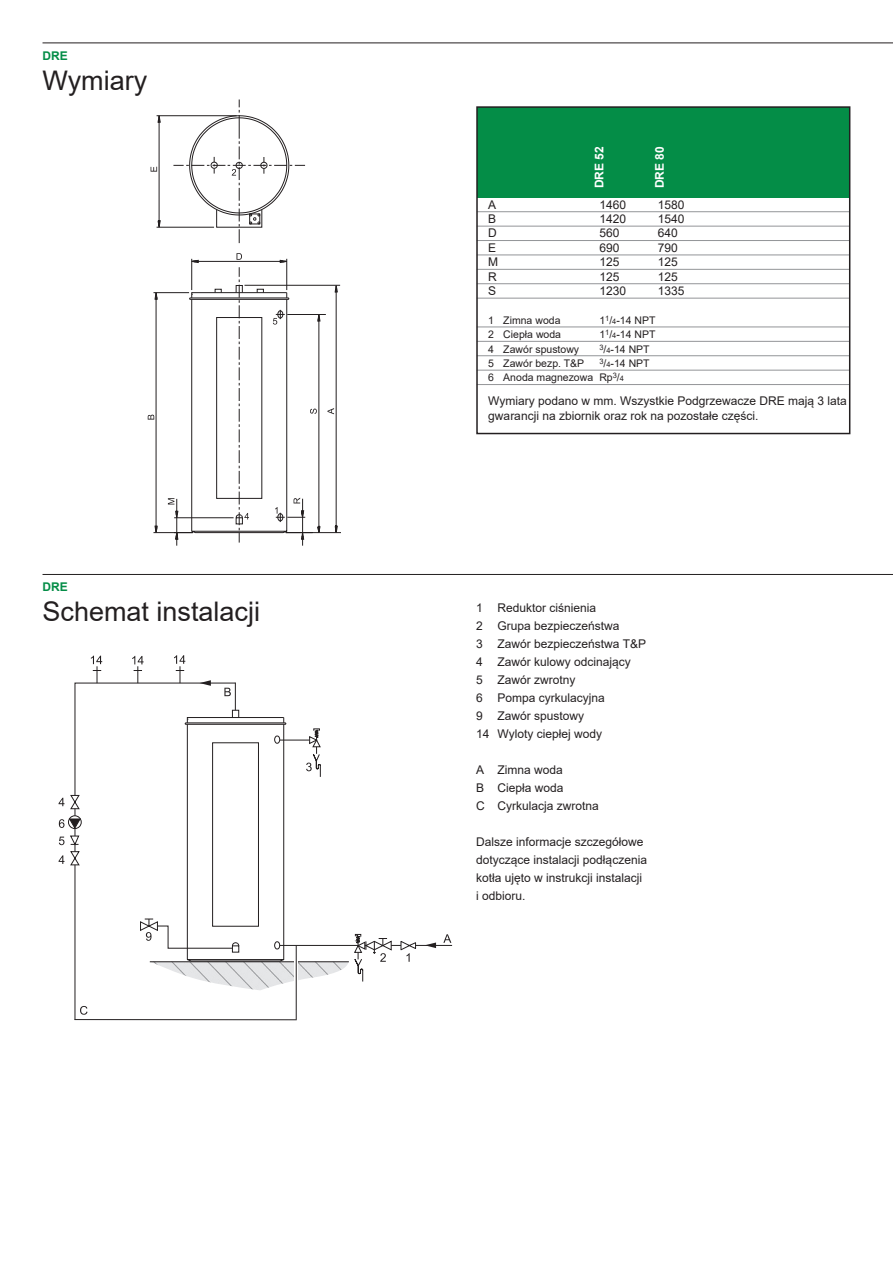
<style>
.page{position:relative;width:893px;height:1263px;background:#fff}
.page>*{position:absolute;margin:0;border:0;box-sizing:border-box;transform-origin:0 0}
.t1{font:27px "Arial";color:#231f20}
.t2{font:12px/18px "Arial";color:#231f20}
.t3{font:700 12px "Arial";color:#fff}
.t4{font:700 12px "Arial";color:#048d47}
.t5{font:10.5px/14.4px "Arial";color:#231f20}
.s1{font-size:7.5px}
</style>
<div class="page">
<div style="left:477px;top:107px;width:373px;height:90px;background:#048d47"></div>
<hr style="left:477px;top:211px;width:373px;height:1px;background:#939598">
<hr style="left:477px;top:226px;width:373px;height:1px;background:#939598">
<hr style="left:477px;top:240px;width:373px;height:1px;background:#939598">
<hr style="left:477px;top:255px;width:373px;height:1px;background:#939598">
<hr style="left:477px;top:269px;width:373px;height:1px;background:#939598">
<hr style="left:477px;top:283px;width:373px;height:1px;background:#939598">
<hr style="left:477px;top:298px;width:373px;height:1px;background:#939598">
<hr style="left:477px;top:327px;width:373px;height:1px;background:#939598">
<hr style="left:477px;top:341px;width:373px;height:1px;background:#939598">
<hr style="left:477px;top:355px;width:373px;height:1px;background:#939598">
<hr style="left:477px;top:370px;width:373px;height:1px;background:#939598">
<hr style="left:174px;top:517px;width:60px;height:1px;background:#231f20">
<hr style="left:153px;top:532px;width:40px;height:1px;background:#231f20">
<svg style="left:148px;top:293px;width:10px;height:240px"></svg>
<hr style="left:153px;top:292px;width:36px;height:1px;background:#231f20">
<hr style="left:157px;top:115px;width:80px;height:1px;background:#231f20">
<hr style="left:157px;top:227px;width:57px;height:1px;background:#231f20">
<svg style="left:151px;top:115px;width:10px;height:113px"></svg>
<hr style="left:287px;top:314px;width:39px;height:1px;background:#231f20">
<hr style="left:244px;top:285px;width:96px;height:1px;background:#231f20">
<hr style="left:286px;top:532px;width:55px;height:1px;background:#231f20">
<svg style="left:168px;top:498px;width:11px;height:48px"></svg>
<svg style="left:327px;top:285px;width:11px;height:249px"></svg>
<svg style="left:188px;top:253px;width:133px;height:293px"></svg>
<svg style="left:173px;top:99px;width:132px;height:144px"></svg>
<hr style="left:477px;top:384px;width:373px;height:1px;background:#939598">
<div style="left:476px;top:106px;width:374px;height:328px;border:2px solid #231f20"></div>
<svg style="left:59px;top:798px;width:5px;height:8px"></svg>
<svg style="left:59px;top:855px;width:5px;height:9px"></svg>
<hr style="left:75px;top:1019px;width:222px;height:1px;background:#231f20">
<svg style="left:74px;top:682px;width:162px;height:338px"></svg>
<hr style="left:280px;top:945px;width:172px;height:1px;background:#231f20">
<svg style="left:70px;top:795px;width:10px;height:15px"></svg>
<svg style="left:70px;top:851px;width:10px;height:15px"></svg>
<svg style="left:80px;top:1006px;width:8px;height:9px"></svg>
<svg style="left:59px;top:835px;width:21px;height:10px"></svg>
<img style="left:150px;top:962px;width:199px;height:28px">
<hr style="left:150px;top:961px;width:199px;height:1px;background:#231f20">
<svg style="left:294px;top:962px;width:4px;height:21px"></svg>
<hr style="left:296px;top:945px;width:1px;height:74px;background:#231f20">
<svg style="left:425px;top:942px;width:11px;height:6px"></svg>
<svg style="left:443px;top:934px;width:8px;height:9px"></svg>
<div style="left:68px;top:815px;width:14px;height:14px;border:1px solid #231f20;border-radius:50%"></div>
<svg style="left:400px;top:941px;width:17px;height:21px"></svg>
<svg style="left:353px;top:934px;width:39px;height:48px"></svg>
<svg style="left:59px;top:818px;width:22px;height:11px"></svg>
<svg style="left:91px;top:656px;width:11px;height:27px"></svg>
<svg style="left:132px;top:655px;width:190px;height:307px"></svg>
<hr style="left:43px;top:43px;width:850px;height:1px;background:#231f20">
<hr style="left:43px;top:574px;width:850px;height:1px;background:#231f20">
<p class="t4" style="left:43px;top:47px;width:27px">DRE</p>
<h1 class="t1" style="left:43px;top:62px;width:106px">Wymiary</h1>
<p class="t3" style="left:591px;top:188px;width:44px;rotate:-90deg">DRE 52</p>
<p class="t3" style="left:651px;top:188px;width:44px;rotate:-90deg">DRE 80</p>
<p class="t2" style="left:488px;top:195px;width:10px">A</p>
<p class="t2" style="left:599px;top:195px;width:28px">1460</p>
<p class="t2" style="left:658px;top:195px;width:28px">1580</p>
<p class="t2" style="left:488px;top:210px;width:10px">B</p>
<p class="t2" style="left:599px;top:210px;width:28px">1420</p>
<p class="t2" style="left:658px;top:210px;width:28px">1540</p>
<p class="t2" style="left:488px;top:224px;width:10px">D</p>
<p class="t2" style="left:599px;top:224px;width:22px">560</p>
<p class="t2" style="left:658px;top:224px;width:22px">640</p>
<p class="t2" style="left:488px;top:238px;width:10px">E</p>
<p class="t2" style="left:599px;top:238px;width:22px">690</p>
<p class="t2" style="left:658px;top:238px;width:22px">790</p>
<p class="t2" style="left:488px;top:253px;width:11px">M</p>
<p class="t2" style="left:599px;top:253px;width:22px">125</p>
<p class="t2" style="left:658px;top:253px;width:22px">125</p>
<p class="t2" style="left:488px;top:267px;width:10px">R</p>
<p class="t2" style="left:599px;top:267px;width:22px">125</p>
<p class="t2" style="left:658px;top:267px;width:22px">125</p>
<p class="t2" style="left:488px;top:282px;width:10px">S</p>
<p class="t2" style="left:599px;top:282px;width:28px">1230</p>
<p class="t2" style="left:658px;top:282px;width:28px">1335</p>
<p class="t5" style="left:488px;top:313px;width:74px">1 Zimna woda</p>
<p class="t5" style="left:599px;top:313px;width:58px">1<sup>1</sup>/<span class="s1">4</span>-14 NPT</p>
<p class="t5" style="left:488px;top:327px;width:74px">2 Ciepła woda</p>
<p class="t5" style="left:599px;top:327px;width:58px">1<sup>1</sup>/<span class="s1">4</span>-14 NPT</p>
<p class="t5" style="left:488px;top:342px;width:92px">4 Zawór spustowy</p>
<p class="t5" style="left:599px;top:342px;width:52px"><sup>3</sup>/<span class="s1">4</span>-14 NPT</p>
<p class="t5" style="left:488px;top:356px;width:97px">5 Zawór bezp. T&amp;P</p>
<p class="t5" style="left:488px;top:356px;width:163px;text-indent:111px"><sup>3</sup>/<span class="s1">4</span>-14 NPT<br>6 Anoda magnezowa Rp<sup>3</sup>/<span class="s1">4</span></p>
<p class="t2" style="left:488px;top:394px;width:360px;line-height:15px">Wymiary podano w mm. Wszystkie Podgrzewacze DRE mają 3 lata gwarancji na zbiornik oraz rok na pozostałe części.</p>
<p class="t4" style="left:43px;top:579px;width:27px">DRE</p>
<h1 class="t1" style="left:43px;top:593px;width:219px">Schemat instalacji</h1>
<p class="t2" style="left:476px;top:599px;width:171px">1 Reduktor ciśnienia<br>2 Grupa bezpieczeństwa<br>3 Zawór bezpieczeństwa T&amp;P<br>4 Zawór kulowy odcinający<br>5 Zawór zwrotny<br>6 Pompa cyrkulacyjna<br>9 Zawór spustowy<br>14 Wyloty ciepłej wody</p>
<p class="t2" style="left:476px;top:761px;width:124px">A Zimna woda<br>B Ciepła woda<br>C Cyrkulacja zwrotna</p>
<p class="t2" style="left:476px;top:833px;width:172px">Dalsze informacje szczegółowe dotyczące instalacji podłączenia kotła ujęto w instrukcji instalacji i odbioru.</p>
</div>
